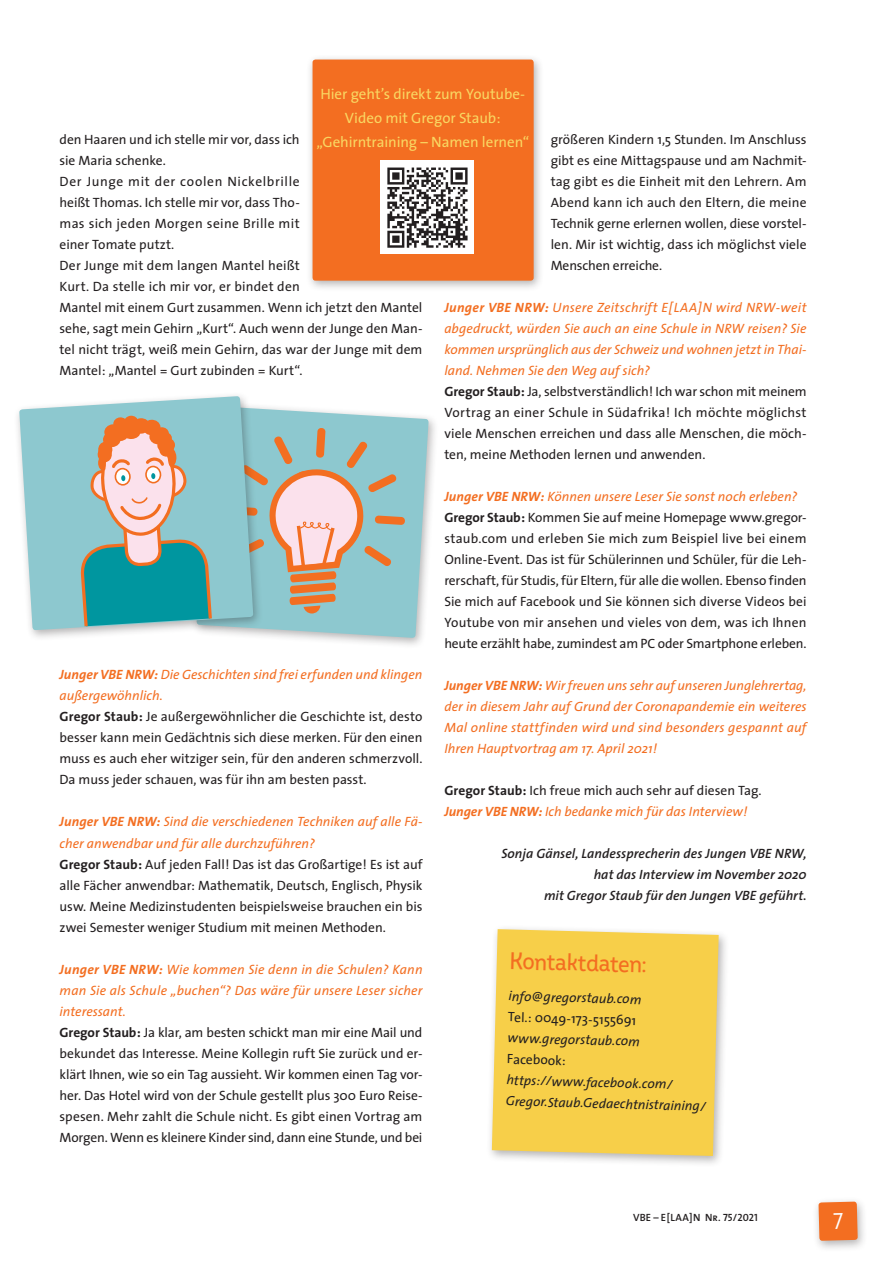
<style>
.page{position:relative;width:893px;height:1263px;background:#fff}
.page>*{position:absolute;margin:0;border:0;box-sizing:border-box;transform-origin:0 0}
.t1{font:500 24px "Intro Cond";color:#f36e21}
.t2{font:15px/24px "The Sans";letter-spacing:-.005em;color:#f9d762;text-align:center}
.t3{font:13.5px/21px "The Sans";color:#231f20}
.t4{font:italic 13.5px/21px "The Sans";letter-spacing:.005em;color:#f36e21;text-align:justify}
.t5{font:italic 600 13.5px/21px "The Sans";color:#231f20;text-align:right}
.t6{font:italic 13.5px/20.9px "The Sans";color:#231f20}
.t7{font:10.5px "The Sans Semi Bold Caps";letter-spacing:.01em;color:#231f20}
.s1{font-weight:700;font-style:italic;color:#f36e21}
.s2{font-style:italic;color:#f36e21}
.s3{font-weight:700}
</style>
<div class="page">
<div style="left:812px;top:1196px;width:56px;height:56px;background:#231f20;opacity:.34"></div>
<div style="left:486px;top:924px;width:243px;height:243px;background:#231f20;opacity:.34"></div>
<div style="left:492px;top:929px;width:227px;height:227px;background:#f7cf49"></div>
<div style="left:306px;top:54px;width:238px;height:238px;background:#231f20;opacity:.34"></div>
<div style="left:313px;top:60px;width:221px;height:221px;background:#f36e21;border-radius:3px"></div>
<div style="left:380px;top:160px;width:94px;height:94px;background:#fff"></div>
<div style="left:191px;top:401px;width:248px;height:248px;background:#231f20;opacity:.34"></div>
<svg style="left:263px;top:406px;width:166px;height:232px;fill:#8dc8cf"></svg>
<svg style="left:263px;top:428px;width:142px;height:200px;background:#b2bdb7"></svg>
<div style="left:13px;top:391px;width:250px;height:250px;background:#231f20;opacity:.34"></div>
<svg style="left:19px;top:396px;width:234px;height:234px;background:#99cbd1"></svg>
<svg style="left:124px;top:415px;width:14px;height:13px"></svg>
<div style="left:113px;top:417px;width:15px;height:13px;background:#f36e21;border-radius:50%"></div>
<div style="left:118px;top:420px;width:18px;height:16px;background:#f36e21;border-radius:50%"></div>
<div style="left:132px;top:418px;width:18px;height:16px;background:#f36e21;border-radius:50%"></div>
<div style="left:143px;top:419px;width:18px;height:16px;background:#f36e21;border-radius:50%"></div>
<svg style="left:81px;top:426px;width:133px;height:217px;background:#8eb5b1"></svg>
<svg style="left:387px;top:168px;width:81px;height:80px"></svg>
<svg style="left:818px;top:1201px;width:40px;height:40px;background:#f17832"></svg>
<p class="t2" style="left:316px;top:82px;width:214px">Hier geht’s direkt zum Youtube-<br>Video mit Gregor Staub: „Gehirntraining – Namen lernen“</p>
<p class="t3" style="left:60px;top:128px;width:365px">den Haaren und ich stelle mir vor, dass ich<br>sie Maria schenke.<br>Der Junge mit der coolen Nickelbrille<br>heißt Thomas. Ich stelle mir vor, dass Tho-<br>mas sich jeden Morgen seine Brille mit<br>einer Tomate putzt.<br>Der Junge mit dem langen Mantel heißt<br>Kurt. Da stelle ich mir vor, er bindet den<br>Mantel mit einem Gurt zusammen. Wenn ich jetzt den Mantel sehe, sagt mein Gehirn „Kurt“. Auch wenn der Junge den Man&shy;tel nicht trägt, weiß mein Gehirn, das war der Junge mit dem Mantel: „Mantel = Gurt zubinden = Kurt“.</p>
<p class="t3" style="left:551px;top:129px;width:257px;text-align:justify">größeren Kindern 1,5 Stunden. Im Anschluss gibt es eine Mittagspause und am Nachmit&shy;tag gibt es die Einheit mit den Lehrern. Am Abend kann ich auch den Eltern, die meine Technik gerne erlernen wollen, diese vorstel&shy;len. Mir ist wichtig, dass ich möglichst viele Menschen erreiche.</p>
<p class="t3" style="left:444px;top:297px;width:364px"><span class="s1">Junger VBE NRW:</span> <span class="s2">Unsere Zeitschrift E[LAA]N wird NRW-weit abgedruckt, würden Sie auch an eine Schule in NRW reisen? Sie kommen ursprünglich aus der Schweiz und wohnen jetzt in Thai&shy;land. Nehmen Sie den Weg auf sich?<br></span><span class="s3">Gregor Staub:</span> Ja, selbstverständlich! Ich war schon mit meinem Vortrag an einer Schule in Südafrika! Ich möchte möglichst viele Menschen erreichen und dass alle Menschen, die möch&shy;ten, meine Methoden lernen und anwenden.</p>
<p class="t3" style="left:444px;top:486px;width:364px"><span class="s1">Junger VBE NRW:</span> <span class="s2">Können unsere Leser Sie sonst noch erleben?<br></span><span class="s3">Gregor Staub:</span> Kommen Sie auf meine Homepage www.gregor&shy;staub.com und erleben Sie mich zum Beispiel live bei einem Online-Event. Das ist für Schülerinnen und Schüler, für die Leh&shy;rerschaft, für Studis, für Eltern, für alle die wollen. Ebenso finden Sie mich auf Facebook und Sie können sich diverse Videos bei Youtube von mir ansehen und vieles von dem, was ich Ihnen heute erzählt habe, zumindest am PC oder Smartphone erleben.</p>
<p class="t4" style="left:444px;top:675px;width:364px"><span class="s3">Junger VBE NRW:</span> Wir freuen uns sehr auf unseren Junglehrertag, der in diesem Jahr auf Grund der Coronapandemie ein weiteres Mal online stattfinden wird und sind besonders gespannt auf Ihren Hauptvortrag am 17. April 2021!</p>
<p class="t3" style="left:444px;top:780px;width:319px"><span class="s3">Gregor Staub:</span> Ich freue mich auch sehr auf diesen Tag.<br><span class="s1">Junger VBE NRW:</span> <span class="s2">Ich bedanke mich für das Interview!</span></p>
<p class="t5" style="left:501px;top:843px;width:307px">Sonja Gänsel, Landessprecherin des Jungen VBE NRW, hat das Interview im November 2020<br>mit Gregor Staub für den Jungen VBE geführt.</p>
<p class="t3" style="left:60px;top:664px;width:364px"><span class="s1">Junger VBE NRW:</span> <span class="s2">Die Geschichten sind frei erfunden und klingen außergewöhnlich.<br></span><span class="s3">Gregor Staub:</span> Je außergewöhnlicher die Geschichte ist, desto besser kann mein Gedächtnis sich diese merken. Für den einen muss es auch eher witziger sein, für den anderen schmerzvoll.<br>Da muss jeder schauen, was für ihn am besten passt.</p>
<p class="t3" style="left:60px;top:811px;width:365px"><span class="s1">Junger VBE NRW:</span> <span class="s2">Sind die verschiedenen Techniken auf alle Fä&shy;cher anwendbar und für alle durchzuführen?<br></span><span class="s3">Gregor Staub:</span> Auf jeden Fall! Das ist das Großartige! Es ist auf alle Fächer anwendbar: Mathematik, Deutsch, Englisch, Physik usw. Meine Medizinstudenten beispielsweise brauchen ein bis zwei Semester weniger Studium mit meinen Methoden.</p>
<p class="t3" style="left:60px;top:958px;width:365px"><span class="s1">Junger VBE NRW:</span> <span class="s2">Wie kommen Sie denn in die Schulen? Kann man Sie als Schule „buchen“? Das wäre für unsere Leser sicher interessant.<br></span><span class="s3">Gregor Staub:</span> Ja klar, am besten schickt man mir eine Mail und bekundet das Interesse. Meine Kollegin ruft Sie zurück und er&shy;klärt Ihnen, wie so ein Tag aussieht. Wir kommen einen Tag vor&shy;her. Das Hotel wird von der Schule gestellt plus 300 Euro Reise&shy;spesen. Mehr zahlt die Schule nicht. Es gibt einen Vortrag am Morgen. Wenn es kleinere Kinder sind, dann eine Stunde, und bei</p>
<h1 class="t1" style="left:510px;top:947px;width:139px;rotate:1deg">Kontaktdaten:</h1>
<p class="t6" style="left:509px;top:984px;width:134px;rotate:2deg">info@gregorstaub.com</p>
<p class="t3" style="left:509px;top:1005px;width:130px;rotate:2deg">Tel.: 0049-173-5155691</p>
<p class="t6" style="left:508px;top:1026px;width:134px;rotate:2deg">www.gregorstaub.com</p>
<p class="t3" style="left:507px;top:1048px;width:60px;rotate:2deg">Facebook:</p>
<p class="t6" style="left:507px;top:1068px;width:202px;rotate:2deg">https://www.facebook.com/<br>Gregor.Staub.Gedaechtnistraining/</p>
<p class="t7" style="left:633px;top:1208px;width:126px">VBE – E[LAA]N Nr. 75/2021</p>
</div>
